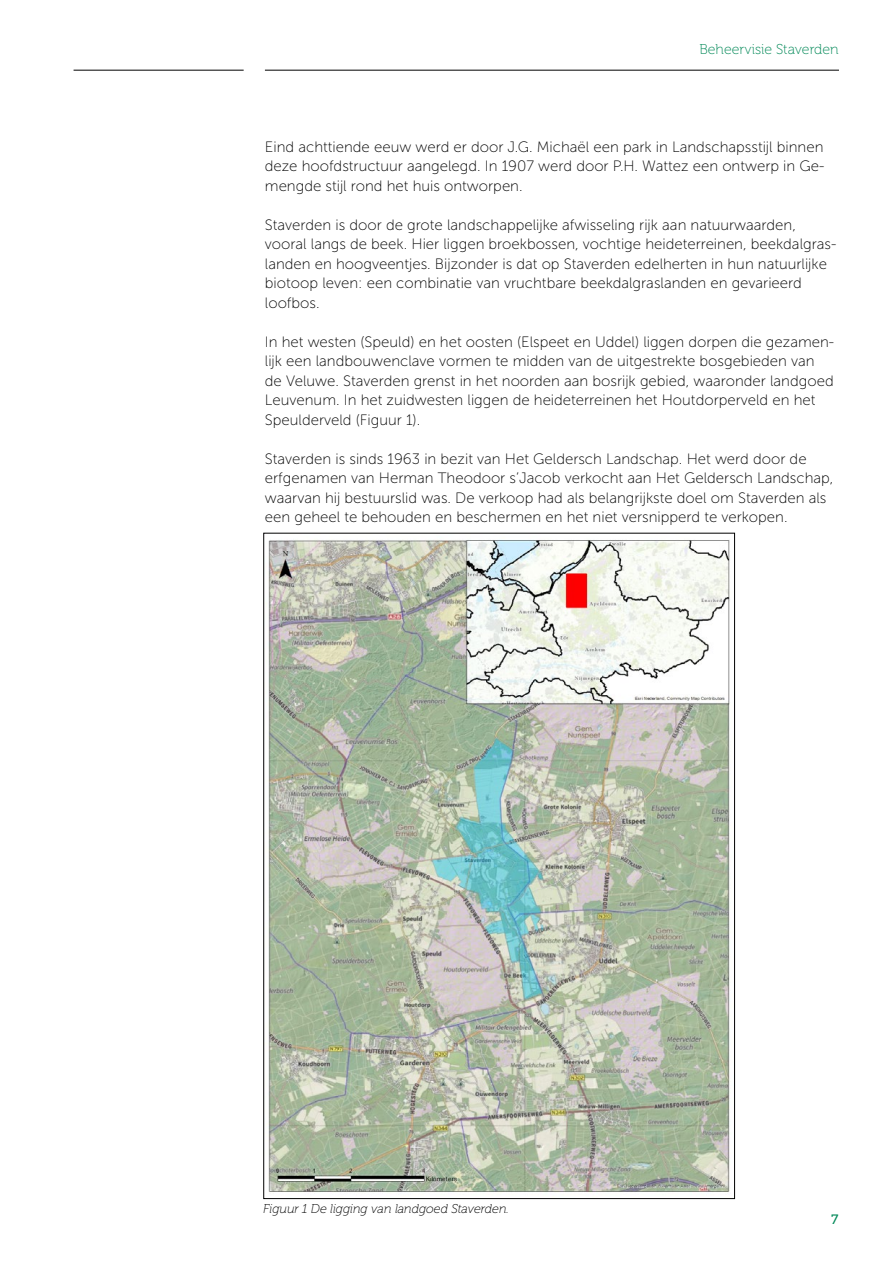
<style>
.page{position:relative;width:893px;height:1263px;background:#fff}
.page>*{position:absolute;margin:0;border:0;box-sizing:border-box;transform-origin:0 0}
.t1{font:15px/19.5px "Museo Sans 100";color:#000}
.t2{font:14.25px "Museo 100";color:#008857}
.t3{font:13.5px "Museo Slab 500";color:#008857}
.t4{font:italic 12.75px "Museo 100";color:#000}
</style>
<div class="page">
<hr style="left:265px;top:70px;width:574px;height:1px;background:#000">
<hr style="left:74px;top:70px;width:170px;height:1px;background:#000">
<img style="left:268px;top:540px;width:462px;height:652px">
<p class="t2" style="left:699px;top:42px;width:141px">Beheervisie Staverden</p>
<p class="t1" style="left:265px;top:137px;width:561px;text-align:justify">Eind achttiende eeuw werd er door J.G. Michaël een park in Landschapsstijl binnen deze hoofdstructuur aangelegd. In 1907 werd door P.H. Wattez een ontwerp in Ge&shy;mengde stijl rond het huis ontworpen.</p>
<p class="t1" style="left:265px;top:215px;width:573px">Staverden is door de grote landschappelijke afwisseling rijk aan natuurwaarden, vooral langs de beek. Hier liggen broekbossen, vochtige heideterreinen, beekdalgras&shy;landen en hoogveentjes. Bijzonder is dat op Staverden edelherten in hun natuurlijke biotoop leven: een combinatie van vruchtbare beekdalgraslanden en gevarieerd loofbos.</p>
<p class="t1" style="left:265px;top:332px;width:571px">In het westen (Speuld) en het oosten (Elspeet en Uddel) liggen dorpen die gezamen&shy;lijk een landbouwenclave vormen te midden van de uitgestrekte bosgebieden van de Veluwe. Staverden grenst in het noorden aan bosrijk gebied, waaronder landgoed Leuvenum. In het zuidwesten liggen de heideterreinen het Houtdorperveld en het Speulderveld (Figuur 1).</p>
<p class="t1" style="left:265px;top:449px;width:570px">Staverden is sinds 1963 in bezit van Het Geldersch Landschap. Het werd door de erfgenamen van Herman Theodoor s’Jacob verkocht aan Het Geldersch Landschap, waarvan hij bestuurslid was. De verkoop had als belangrijkste doel om Staverden als een geheel te behouden en beschermen en het niet versnipperd te verkopen.</p>
<p class="t4" style="left:263px;top:1202px;width:247px">Figuur 1 De ligging van landgoed Staverden.</p>
<p class="t3" style="left:831px;top:1212px;width:9px">7</p>
</div>
